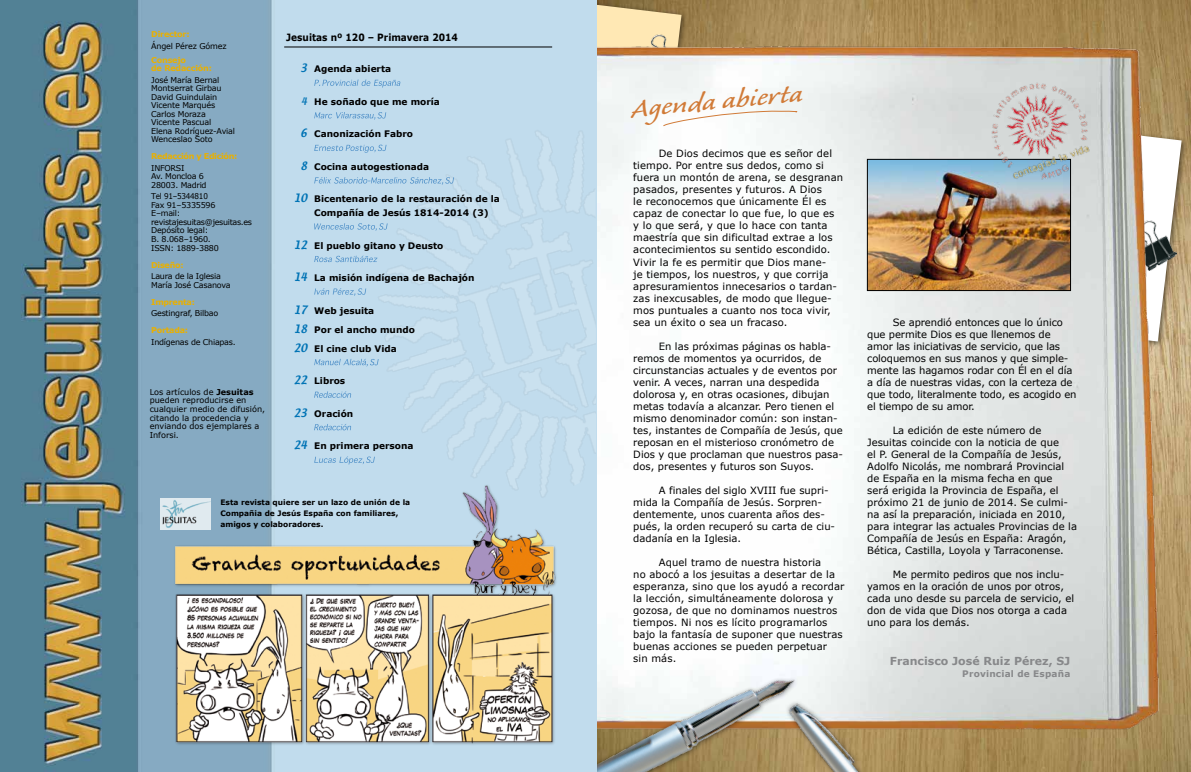
<style>
.page{position:relative;width:1191px;height:772px;background:#fff}
.page>*{position:absolute;margin:0;border:0;box-sizing:border-box;transform-origin:0 0}
.t1{font:30.8px "Caliban";color:#d17b38;scale:1.25 1}
.t2{font:700 11px "Verdana";color:#87888a}
.t3{font:10px/12px "Verdana";color:#000}
.t4{font:700 10px "Verdana";color:#000;scale:.9 1}
.t5{font:700 9px/19px "Verdana";color:#000}
.t6{font:700 9px "Verdana";letter-spacing:.02em;color:#87888a}
.t7{font:8.1px/8.6px "Verdana";color:#000}
.t8{font:8px/8.5px "Verdana";letter-spacing:-.03em;color:#000}
.t9{font:700 8px/8.5px "Verdana";letter-spacing:-.03em;color:#e9b000}
.t10{font:700 7.5px/11px "Verdana";color:#000}
.s1{font-weight:700}
.s2{font-family:"Textile";font-weight:400;font-size:10px;color:#0073b5}
.s3{font-family:"Textile";font-weight:400;color:#0d7ab8}
</style>
<div class="page">
<img style="left:0;top:0;width:1191px;height:771px">
<div style="left:999px;top:118px;width:189px;height:229px;background:#000;opacity:.5"></div>
<svg style="left:1158px;top:122px;width:23px;height:219px"></svg>
<img style="left:1158px;top:221px;width:18px;height:49px">
<div style="left:560px;top:0;width:128px;height:104px;background:#000;opacity:.5"></div>
<svg style="left:564px;top:2px;width:117px;height:95px;background:#cdd1c3"></svg>
<img style="left:591px;top:30px;width:567px;height:709px">
<img style="left:799px;top:699px;width:75px;height:72px">
<div style="left:502px;top:675px;width:297px;height:96px;background:#c1dced"></div>
<img style="left:573px;top:646px;width:226px;height:125px">
<hr style="left:284px;top:47px;width:268px;height:1px;background:#000">
<img style="left:157px;top:480px;width:415px;height:274px">
<img style="left:161px;top:497px;width:49px;height:32px">
<img style="left:312px;top:97px;width:284px;height:464px">
<svg style="left:314px;top:79px;width:86px;height:8px"></svg>
<svg style="left:314px;top:112px;width:72px;height:8px"></svg>
<svg style="left:314px;top:144px;width:72px;height:9px"></svg>
<svg style="left:314px;top:177px;width:140px;height:8px"></svg>
<svg style="left:314px;top:223px;width:74px;height:8px"></svg>
<svg style="left:314px;top:255px;width:63px;height:7px"></svg>
<svg style="left:314px;top:288px;width:52px;height:8px"></svg>
<svg style="left:314px;top:358px;width:65px;height:8px"></svg>
<svg style="left:314px;top:391px;width:37px;height:6px"></svg>
<svg style="left:314px;top:423px;width:37px;height:7px"></svg>
<svg style="left:314px;top:456px;width:61px;height:8px"></svg>
<svg style="left:662px;top:110px;width:136px;height:17px"></svg>
<img style="left:869px;top:161px;width:199px;height:127px">
<div style="left:867px;top:159px;width:203px;height:131px;border:1px solid #000"></div>
<img style="left:980px;top:81px;width:126px;height:116px">
<p class="t9" style="left:151px;top:30px;width:40px">Director:</p>
<p class="t8" style="left:151px;top:41px;width:77px">Ángel Pérez Gómez</p>
<p class="t9" style="left:151px;top:55px;width:62px">Consejo<br>de Redacción:</p>
<p class="t8" style="left:151px;top:75px;width:85px">José María Bernal<br>Montserrat Girbau<br>David Guindulain<br>Vicente Marqués<br>Carlos Moraza<br>Vicente Pascual<br>Elena Rodríguez-Avial<br>Wenceslao Soto</p>
<p class="t9" style="left:151px;top:152px;width:88px">Redacción y Edición:</p>
<p class="t8" style="left:151px;top:163px;width:57px">INFORSI<br>Av. Moncloa 6<br>28003. Madrid</p>
<p class="t8" style="left:151px;top:191px;width:102px">Tel 91–5344810<br>Fax 91–5335596<br>E–mail: revistajesuitas@jesuitas.es<br>Depósito legal:<br>B. 8.068–1960.<br>ISSN: 1889-3880</p>
<p class="t9" style="left:151px;top:260px;width:34px">Diseño:</p>
<p class="t8" style="left:151px;top:271px;width:81px">Laura de la Iglesia<br>María José Casanova</p>
<p class="t9" style="left:151px;top:297px;width:45px">Imprenta:</p>
<p class="t8" style="left:151px;top:308px;width:69px">Gestingraf, Bilbao</p>
<p class="t9" style="left:151px;top:326px;width:38px">Portada:</p>
<p class="t8" style="left:151px;top:337px;width:86px">Indígenas de Chiapas.</p>
<p class="t7" style="left:150px;top:387px;width:117px">Los artículos de <span class="s1">Jesuitas </span>pueden reproducirse en cualquier medio de difusión, citando la procedencia y enviando dos ejemplares a<br>Inforsi.</p>
<p class="t4" style="left:286px;top:31px;width:192px">Jesuitas nº 120 – Primavera 2014</p>
<p class="t5" style="left:300px;top:59px;width:92px"><span class="s2">3</span> Agenda abierta</p>
<p class="t5" style="left:301px;top:92px;width:140px"><span class="s3">4</span> He soñado que me moría</p>
<p class="t5" style="left:300px;top:124px;width:114px"><span class="s2">6</span> Canonización Fabro</p>
<p class="t5" style="left:300px;top:157px;width:130px"><span class="s2">8</span> Cocina autogestionada</p>
<p class="t5" style="left:314px;top:192px;width:187px;line-height:13.5px;text-indent:-20px"><span class="s2">10</span> Bicentenario de la restauración de la<br>Compañía de Jesús 1814-2014 (3)</p>
<p class="t5" style="left:294px;top:235px;width:151px"><span class="s2">12</span> El pueblo gitano y Deusto</p>
<p class="t5" style="left:294px;top:268px;width:182px"><span class="s2">14</span> La misión indígena de Bachajón</p>
<p class="t5" style="left:294px;top:300px;width:123px"><span class="s2">17</span> Web jesuita<br><span class="s2">18</span> Por el ancho mundo<br><span class="s2">20</span> El cine club Vida</p>
<p class="t5" style="left:294px;top:371px;width:53px"><span class="s2">22</span> Libros</p>
<p class="t5" style="left:294px;top:403px;width:61px"><span class="s2">23</span> Oración</p>
<p class="t5" style="left:294px;top:436px;width:121px"><span class="s2">24</span> En primera persona</p>
<p class="t10" style="left:220px;top:496px;width:191px">Esta revista quiere ser un lazo de unión de la<br>Compañia de Jesús España con familiares, amigos y colaboradores.</p>
<h1 class="t1" style="left:629px;top:93px;width:140px;rotate:-5deg">Agenda abierta</h1>
<p class="t3" style="left:633px;top:147px;width:211px;text-indent:26px">De Dios decimos que es señor del tiempo. Por entre sus dedos, como si fuera un montón de arena, se desgranan pasados, presentes y futuros. A Dios<br>le reconocemos que únicamente Él es capaz de conectar lo que fue, lo que es<br>y lo que será, y que lo hace con tanta maestría que sin dificultad extrae a los acontecimientos su sentido escondido.<br>Vivir la fe es permitir que Dios mane-<br>je tiempos, los nuestros, y que corrija apresuramientos innecesarios o tardan&shy;zas inexcusables, de modo que llegue&shy;mos puntuales a cuanto nos toca vivir, sea un éxito o sea un fracaso.</p>
<p class="t3" style="left:633px;top:339px;width:211px;text-indent:26px">En las próximas páginas os habla&shy;remos de momentos ya ocurridos, de circunstancias actuales y de eventos por venir. A veces, narran una despedida dolorosa y, en otras ocasiones, dibujan metas todavía a alcanzar. Pero tienen el mismo denominador común: son instan&shy;tes, instantes de Compañía de Jesús, que reposan en el misterioso cronómetro de Dios y que proclaman que nuestros pasa&shy;dos, presentes y futuros son Suyos.</p>
<p class="t3" style="left:633px;top:483px;width:203px;text-indent:26px">A finales del siglo XVIII fue supri------- mida la Compañía de Jesús. Sorpren-- dentemente, unos cuarenta años des&shy;pués, la orden recuperó su carta de ciu&shy;dadanía en la Iglesia.</p>
<p class="t3" style="left:633px;top:555px;width:213px;text-indent:26px">Aquel tramo de nuestra historia<br>no abocó a los jesuitas a desertar de la esperanza, sino que los ayudó a recordar la lección, simultáneamente dolorosa y gozosa, de que no dominamos nuestros tiempos. Ni nos es lícito programarlos bajo la fantasía de suponer que nuestras buenas acciones se pueden perpetuar<br>sin más.</p>
<p class="t3" style="left:867px;top:315px;width:211px;text-indent:26px">Se aprendió entonces que lo único que permite Dios es que llenemos de amor las iniciativas de servicio, que las coloquemos en sus manos y que simple&shy;mente las hagamos rodar con Él en el día a día de nuestras vidas, con la certeza de que todo, literalmente todo, es acogido en el tiempo de su amor.</p>
<p class="t3" style="left:867px;top:423px;width:211px;text-indent:26px">La edición de este número de Jesuitas coincide con la noticia de que<br>el P. General de la Compañía de Jesús, Adolfo Nicolás, me nombrará Provincial de España en la misma fecha en que<br>será erigida la Provincia de España, el próximo 21 de junio de 2014. Se culmi&shy;na así la preparación, iniciada en 2010, para integrar las actuales Provincias de la Compañía de Jesús en España: Aragón, Bética, Castilla, Loyola y Tarraconense.</p>
<p class="t3" style="left:867px;top:567px;width:208px;text-indent:26px">Me permito pediros que nos inclu&shy;yamos en la oración de unos por otros, cada uno desde su parcela de servicio, el don de vida que Dios nos otorga a cada uno para los demás.</p>
<p class="t2" style="left:890px;top:653px;width:182px">Francisco José Ruiz Pérez, SJ</p>
<p class="t6" style="left:962px;top:667px;width:110px">Provincial de España</p>
</div>
